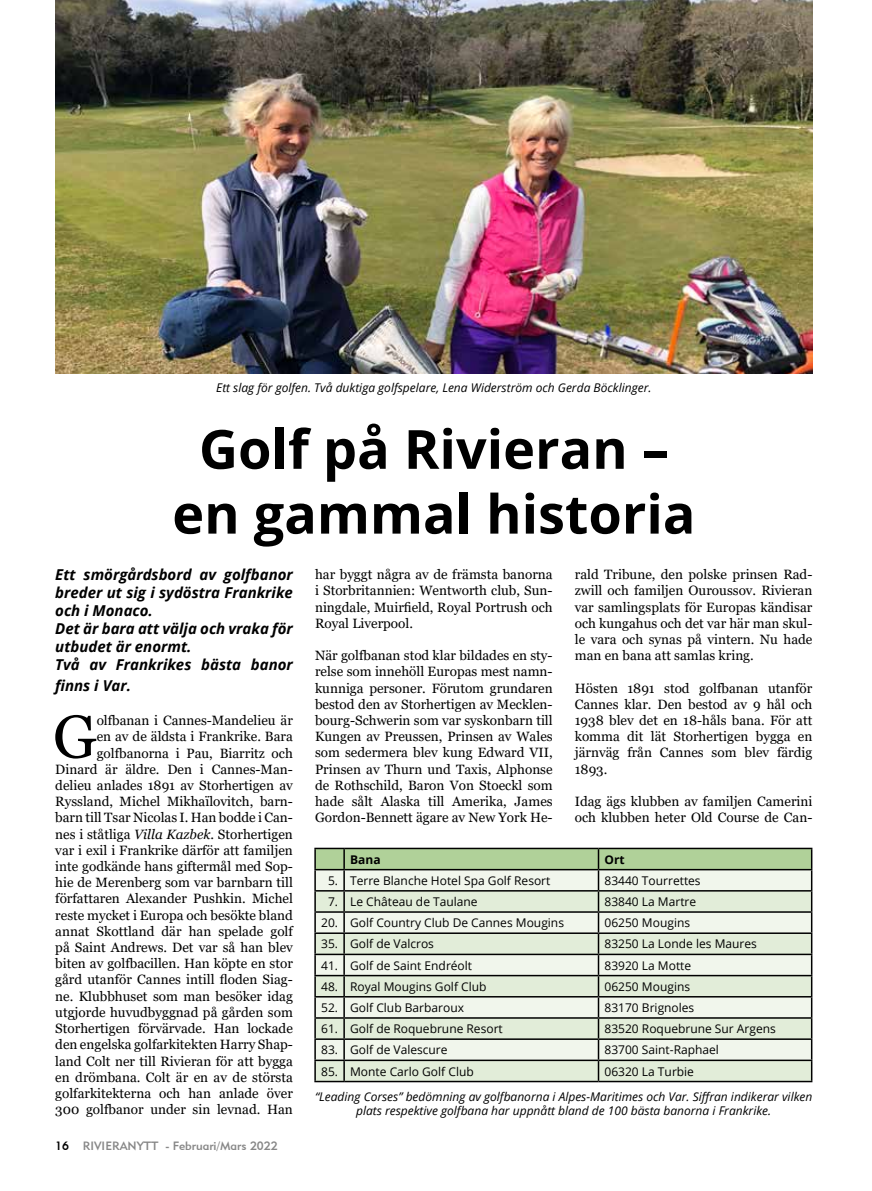
<style>
.page{position:relative;width:872px;height:1191px;background:#fff}
.page>*{position:absolute;margin:0;border:0;box-sizing:border-box;transform-origin:0 0}
.t1{font:60.3px "Georgia";color:#000}
.t2{font:700 54px/64.8px "Open Sans";color:#000;text-align:center}
.t3{font:italic 700 15px/18px "Open Sans";color:#000}
.t4{font:13.5px/16.2px "Georgia";color:#000;text-align:justify}
.t5{font:12px "Open Sans";color:#000}
.t6{font:italic 12px/14.4px "Open Sans";color:#000;text-align:center}
.t7{font:12px "Geometric 415 BT Medium A";color:#878787}
.t8{font:700 12px "Open Sans";color:#000}
.s1{font-style:italic}
.s2{color:#000}
</style>
<div class="page">
<hr style="left:314px;top:847px;width:30px;height:2px;background:#000">
<hr style="left:344px;top:847px;width:254px;height:2px;background:#000">
<hr style="left:598px;top:847px;width:214px;height:2px;background:#000">
<svg style="left:314px;top:848px;width:498px;height:232px;background:#d1dbca"></svg>
<hr style="left:314px;top:1080px;width:30px;height:2px;background:#000">
<hr style="left:344px;top:1080px;width:254px;height:2px;background:#000">
<hr style="left:598px;top:1080px;width:214px;height:2px;background:#000">
<img style="left:55px;top:0;width:757px;height:374px">
<p class="t6" style="left:216px;top:380px;width:437px">Ett slag för golfen. Två duktiga golfspelare, Lena Widerström och Gerda Böcklinger.</p>
<h2 class="t2" style="left:172px;top:415px;width:524px">Golf på Rivieran – en gammal historia</h2>
<p class="t3" style="left:55px;top:565px;width:239px">Ett smörgårdsbord av golfbanor breder ut sig i sydöstra Frankrike och i Monaco.<br>Det är bara att välja och vraka för utbudet är enormt.<br>Två av Frankrikes bästa banor</p>
<p class="t3" style="left:55px;top:676px;width:77px">finns i Var.</p>
<h1 class="t1" style="left:53px;top:700px;width:45px">G</h1>
<p class="t4" style="left:55px;top:712px;width:239px;text-align:right">olfbanan i Cannes-Mandelieu är<br>en av de äldsta i Frankrike. Bara golfbanorna i Pau, Biarritz och Dinard är äldre. Den i Cannes-Man&shy;delieu anlades 1891 av Storhertigen av Ryssland, Michel Mikhaïlovitch, barn&shy;barn till Tsar Nicolas I. Han bodde i Can&shy;nes i ståtliga <span class="s1">Villa Kazbek</span>. Storhertigen var i exil i Frankrike därför att familjen inte godkände hans giftermål med Sop&shy;hie de Merenberg som var barnbarn till författaren Alexander Pushkin. Michel reste mycket i Europa och besökte bland annat Skottland där han spelade golf på Saint Andrews. Det var så han blev biten av golfbacillen. Han köpte en stor gård utanför Cannes intill floden Siag&shy;ne. Klubbhuset som man besöker idag utgjorde huvudbyggnad på gården som Storhertigen förvärvade. Han lockade den engelska golfarkitekten Harry Shap&shy;land Colt ner till Rivieran för att bygga en drömbana. Colt är en av de största golfarkitekterna och han anlade över 300 golfbanor under sin levnad. Han</p>
<p class="t7" style="left:55px;top:1138px;width:224px"><span class="s2">16</span> RIVIERANYTT - Februari/Mars 2022</p>
<p class="t4" style="left:315px;top:566px;width:239px">har byggt några av de främsta banorna i Storbritannien: Wentworth club, Sun&shy;ningdale, Muirfield, Royal Portrush och Royal Liverpool.</p>
<p class="t4" style="left:315px;top:647px;width:239px">När golfbanan stod klar bildades en sty&shy;relse som innehöll Europas mest namn&shy;kunniga personer. Förutom grundaren bestod den av Storhertigen av Mecklen&shy;bourg-Schwerin som var syskonbarn till Kungen av Preussen, Prinsen av Wales som sedermera blev kung Edward VII, Prinsen av Thurn und Taxis, Alphonse de Rothschild, Baron Von Stoeckl som hade sålt Alaska till Amerika, James Gordon-Bennett ägare av New York He-</p>
<p class="t4" style="left:575px;top:566px;width:239px">rald Tribune, den polske prinsen Rad&shy;zwill och familjen Ouroussov. Rivieran var samlingsplats för Europas kändisar och kungahus och det var här man skul&shy;le vara och synas på vintern. Nu hade man en bana att samlas kring.</p>
<p class="t4" style="left:575px;top:680px;width:239px">Hösten 1891 stod golfbanan utanför Cannes klar. Den bestod av 9 hål och 1938 blev det en 18-håls bana. För att komma dit lät Storhertigen bygga en järnväg från Cannes som blev färdig 1893.</p>
<p class="t4" style="left:575px;top:793px;width:239px">Idag ägs klubben av familjen Camerini och klubben heter Old Course de Can-</p>
<p class="t8" style="left:350px;top:850px;width:32px">Bana</p>
<p class="t8" style="left:604px;top:850px;width:22px">Ort</p>
<p class="t5" style="left:328px;top:872px;width:224px">5. Terre Blanche Hotel Spa Golf Resort</p>
<p class="t5" style="left:604px;top:872px;width:98px">83440 Tourrettes</p>
<p class="t5" style="left:328px;top:893px;width:151px">7. Le Château de Taulane</p>
<p class="t5" style="left:604px;top:893px;width:93px">83840 La Martre</p>
<p class="t5" style="left:321px;top:914px;width:244px">20. Golf Country Club De Cannes Mougins</p>
<p class="t5" style="left:604px;top:914px;width:87px">06250 Mougins</p>
<p class="t5" style="left:321px;top:935px;width:114px">35. Golf de Valcros</p>
<p class="t5" style="left:604px;top:935px;width:154px">83250 La Londe les Maures</p>
<p class="t5" style="left:321px;top:957px;width:152px">41. Golf de Saint Endréolt</p>
<p class="t5" style="left:604px;top:957px;width:88px">83920 La Motte</p>
<p class="t5" style="left:321px;top:978px;width:167px">48. Royal Mougins Golf Club</p>
<p class="t5" style="left:604px;top:978px;width:87px">06250 Mougins</p>
<p class="t5" style="left:321px;top:999px;width:144px">52. Golf Club Barbaroux</p>
<p class="t5" style="left:604px;top:999px;width:91px">83170 Brignoles</p>
<p class="t5" style="left:321px;top:1020px;width:183px">61. Golf de Roquebrune Resort</p>
<p class="t5" style="left:604px;top:1020px;width:173px">83520 Roquebrune Sur Argens</p>
<p class="t5" style="left:321px;top:1041px;width:128px">83. Golf de Valescure</p>
<p class="t5" style="left:604px;top:1041px;width:116px">83700 Saint-Raphael</p>
<p class="t5" style="left:321px;top:1063px;width:154px">85. Monte Carlo Golf Club</p>
<p class="t5" style="left:604px;top:1063px;width:91px">06320 La Turbie</p>
<p class="t6" style="left:315px;top:1088px;width:499px">“Leading Corses” bedömning av golfbanorna i Alpes-Maritimes och Var. Siffran indikerar vilken plats respektive golfbana har uppnått bland de 100 bästa banorna i Frankrike.</p>
</div>
